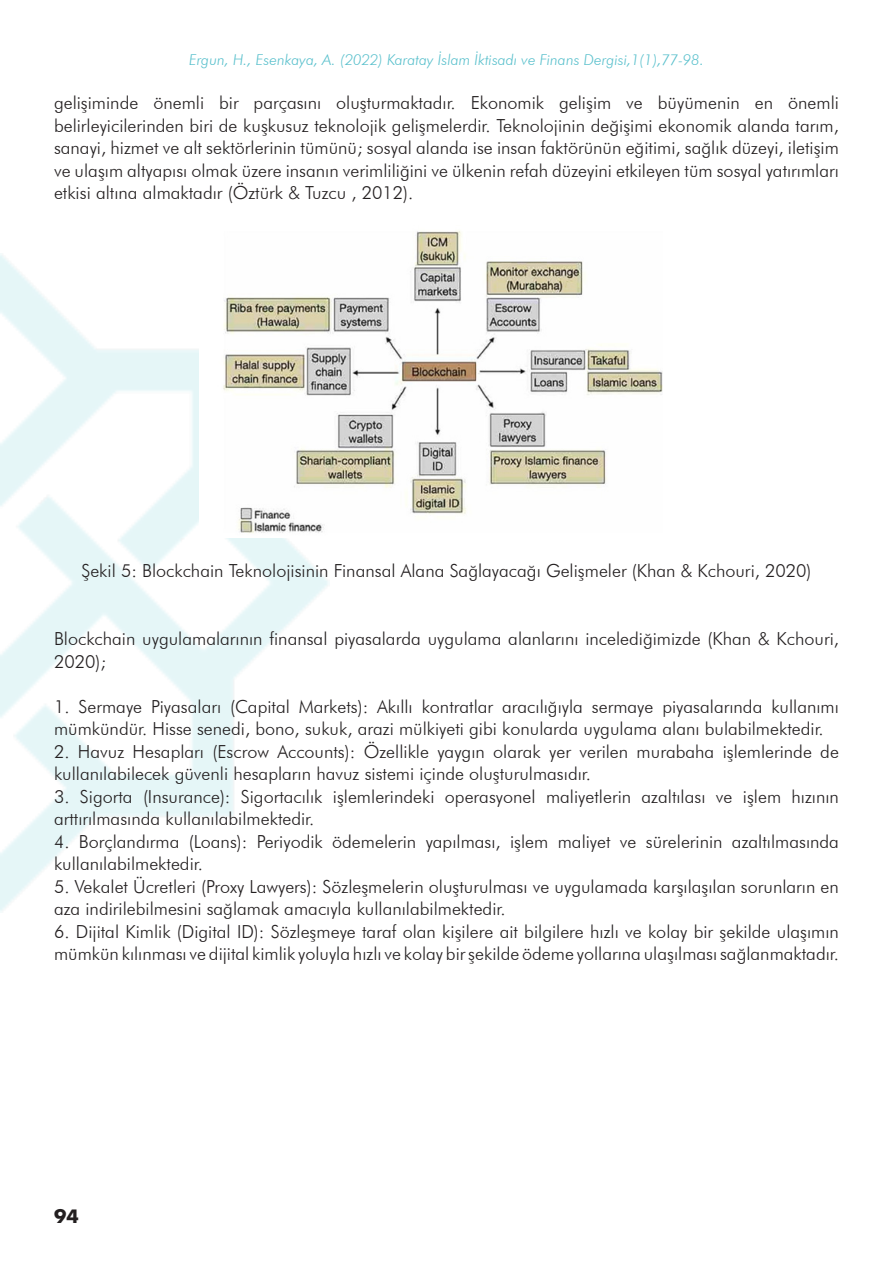
<style>
.page{position:relative;width:893px;height:1263px;background:#fff}
.page>*{position:absolute;margin:0;border:0;box-sizing:border-box;transform-origin:0 0}
.t1{font:300 18px/22.5px "Futura BT";color:#231f20}
.t2{font:700 18px "Futura";color:#231f20}
.t3{font:italic 300 15px "Futura BT";color:#59c0cc}
</style>
<div class="page">
<img style="left:222px;top:231px;width:441px;height:304px">
<p class="t3" style="left:189px;top:51px;width:516px">Ergun, H., Esenkaya, A. (2022) Karatay İslam İktisadı ve Finans Dergisi,1(1),77-98.</p>
<p class="t1" style="left:54px;top:91px;width:786px;text-align:justify">gelişiminde önemli bir parçasını oluşturmaktadır. Ekonomik gelişim ve büyümenin en önemli belirleyicilerinden biri de kuşkusuz teknolojik gelişmelerdir. Teknolojinin değişimi ekonomik alanda tarım, sanayi, hizmet ve alt sektörlerinin tümünü; sosyal alanda ise insan faktörünün eğitimi, sağlık düzeyi, iletişim ve ulaşım altyapısı olmak üzere insanın verimliliğini ve ülkenin refah düzeyini etkileyen tüm sosyal yatırımları etkisi altına almaktadır (Öztürk &amp; Tuzcu , 2012).</p>
<p class="t1" style="left:81px;top:559px;width:732px">Şekil 5: Blockchain Teknolojisinin Finansal Alana Sağlayacağı Gelişmeler (Khan &amp; Kchouri, 2020)</p>
<p class="t1" style="left:54px;top:627px;width:786px">Blockchain uygulamalarının finansal piyasalarda uygulama alanlarını incelediğimizde (Khan &amp; Kchouri,<br>2020);</p>
<p class="t1" style="left:54px;top:695px;width:786px">1. Sermaye Piyasaları (Capital Markets): Akıllı kontratlar aracılığıyla sermaye piyasalarında kullanımı mümkündür. Hisse senedi, bono, sukuk, arazi mülkiyeti gibi konularda uygulama alanı bulabilmektedir.</p>
<p class="t1" style="left:54px;top:740px;width:786px">2. Havuz Hesapları (Escrow Accounts): Özellikle yaygın olarak yer verilen murabaha işlemlerinde de kullanılabilecek güvenli hesapların havuz sistemi içinde oluşturulmasıdır.</p>
<p class="t1" style="left:54px;top:785px;width:786px">3. Sigorta (Insurance): Sigortacılık işlemlerindeki operasyonel maliyetlerin azaltılası ve işlem hızının arttırılmasında kullanılabilmektedir.</p>
<p class="t1" style="left:54px;top:830px;width:786px">4. Borçlandırma (Loans): Periyodik ödemelerin yapılması, işlem maliyet ve sürelerinin azaltılmasında kullanılabilmektedir.</p>
<p class="t1" style="left:54px;top:875px;width:786px">5. Vekalet Ücretleri (Proxy Lawyers): Sözleşmelerin oluşturulması ve uygulamada karşılaşılan sorunların en aza indirilebilmesini sağlamak amacıyla kullanılabilmektedir.</p>
<p class="t1" style="left:54px;top:920px;width:786px">6. Dijital Kimlik (Digital ID): Sözleşmeye taraf olan kişilere ait bilgilere hızlı ve kolay bir şekilde ulaşımın mümkün kılınması ve dijital kimlik yoluyla hızlı ve kolay bir şekilde ödeme yollarına ulaşılması sağlanmaktadır.</p>
<p class="t2" style="left:54px;top:1203px;width:26px">94</p>
</div>
